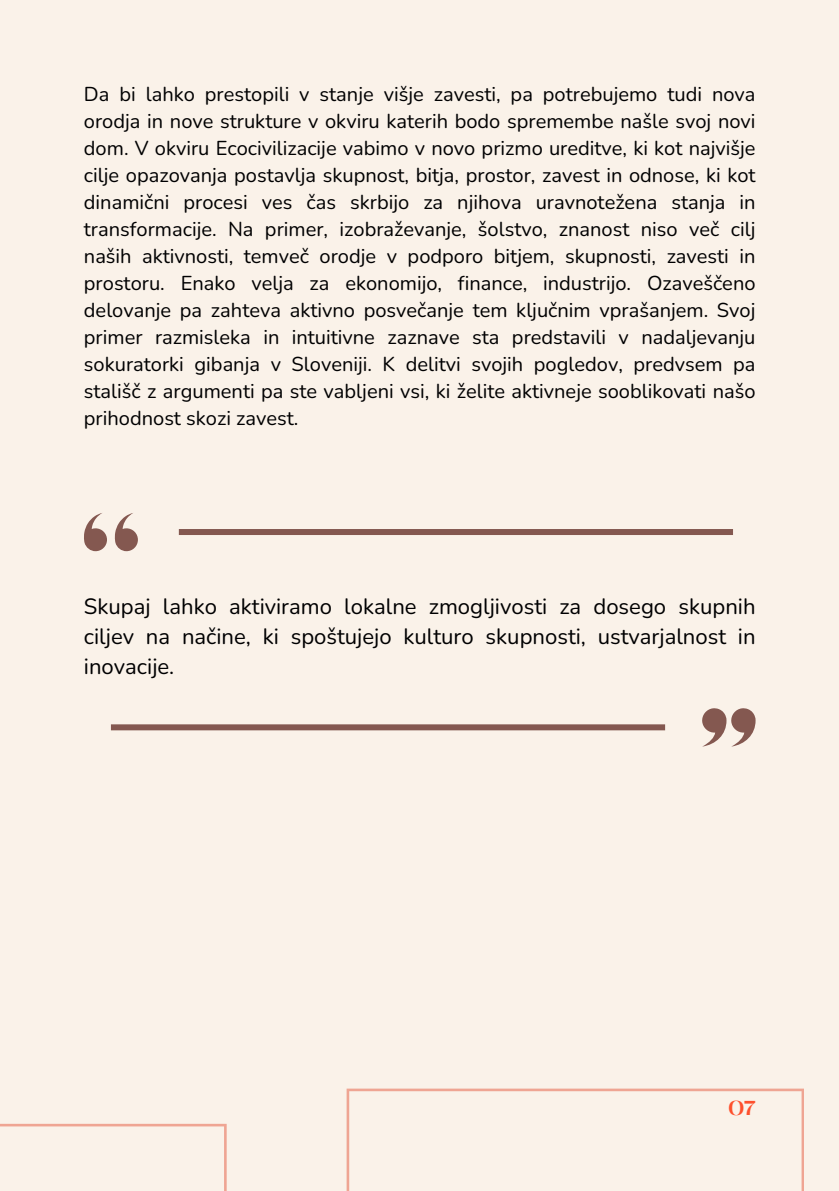
<style>
.page{position:relative;width:839px;height:1191px;background:#fff}
.page>*{position:absolute;margin:0;border:0;box-sizing:border-box;transform-origin:0 0}
.t1{font:22px/30px "Nunito";color:#000001;text-align:justify}
.t2{font:20px/27px "Nunito";color:#000001;text-align:justify}
.t3{font:700 20px "Black Mango";color:#fe502d}
</style>
<div class="page">
<div style="left:0;top:0;width:838px;height:1191px;background:#faf2e9"></div>
<svg style="left:0;top:1089px;width:803px;height:102px"></svg>
<div style="left:111px;top:724px;width:554px;height:6px;background:#845850"></div>
<div style="left:179px;top:529px;width:554px;height:6px;background:#845850"></div>
<svg style="left:84px;top:513px;width:23px;height:38px"></svg>
<svg style="left:115px;top:513px;width:23px;height:38px"></svg>
<svg style="left:702px;top:708px;width:53px;height:39px"></svg>
<h1 class="t2" style="left:84px;top:81px;width:673px">Da bi lahko prestopili v stanje višje zavesti, pa potrebujemo tudi nova orodja in nove strukture v okviru katerih bodo spremembe našle svoj novi dom. V okviru Ecocivilizacije vabimo v novo prizmo ureditve, ki kot najvišje cilje opazovanja postavlja skupnost, bitja, prostor, zavest in odnose, ki kot dinamični procesi ves čas skrbijo za njihova uravnotežena stanja in transformacije. Na primer, izobraževanje, šolstvo, znanost niso več cilj naših aktivnosti, temveč orodje v podporo bitjem, skupnosti, zavesti in prostoru. Enako velja za ekonomijo, finance, industrijo. Ozaveščeno delovanje pa zahteva aktivno posvečanje tem ključnim vprašanjem. Svoj primer razmisleka in intuitivne zaznave sta predstavili v nadaljevanju sokuratorki gibanja v Sloveniji. K delitvi svojih pogledov, predvsem pa stališč z argumenti pa ste vabljeni vsi, ki želite aktivneje sooblikovati našo prihodnost skozi zavest.</h1>
<p class="t1" style="left:84px;top:592px;width:673px">Skupaj lahko aktiviramo lokalne zmogljivosti za dosego skupnih ciljev na načine, ki spoštujejo kulturo skupnosti, ustvarjalnost in inovacije.</p>
<p class="t3" style="left:728px;top:1093px;width:29px">07</p>
</div>
